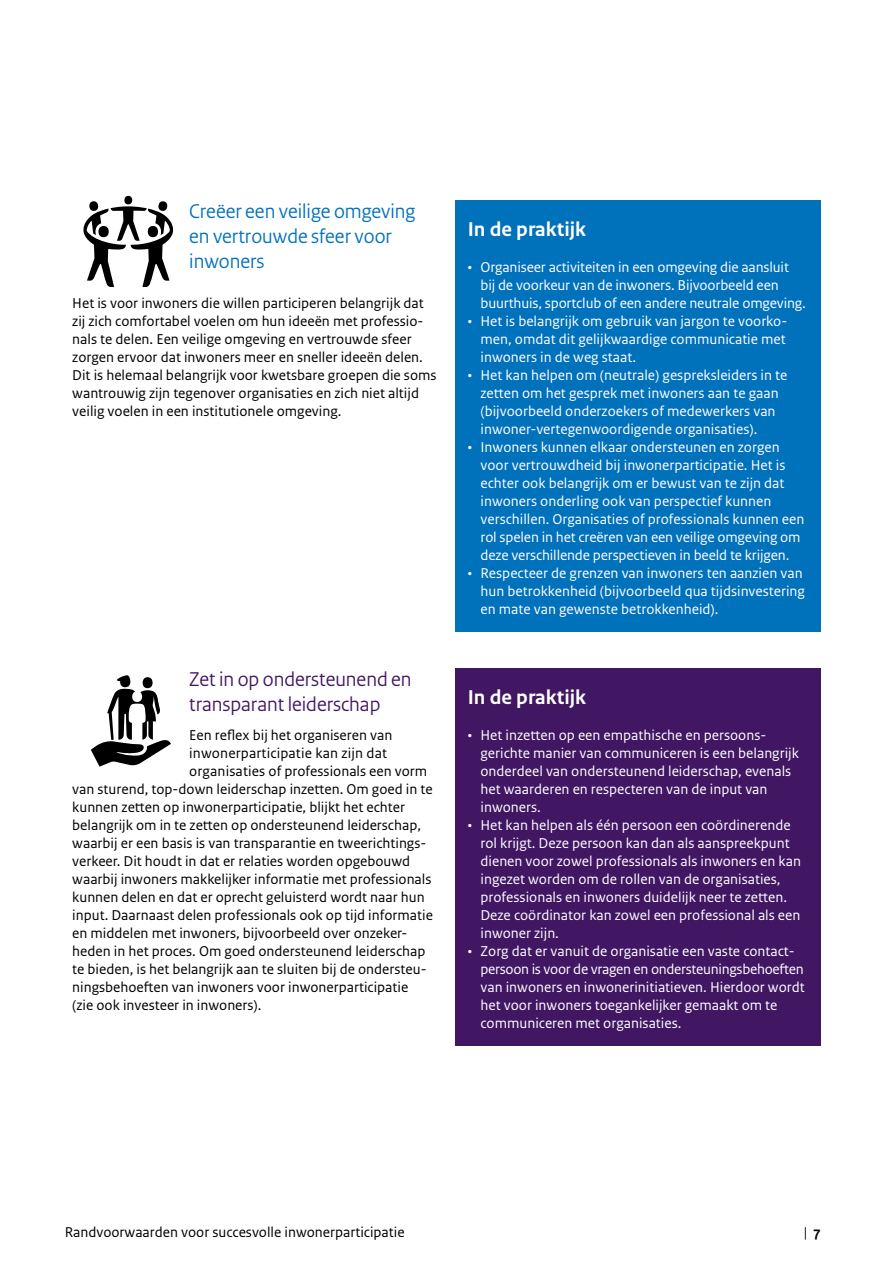
<style>
.page{position:relative;width:893px;height:1263px;background:#fff}
.page>*{position:absolute;margin:0;border:0;box-sizing:border-box;transform-origin:0 0}
._05_RIVM_Paragraafko{font:21px/25.2px "Rijksoverheid Sans Heading";color:#0071bb}
._05_RIVM_Paragraafko-2{font:21px/25.2px "Rijksoverheid Sans Heading";color:#411663}
._21_RIVM_Kader_Subko{font:700 21px "Rijksoverheid Sans Text";color:#fff}
.t1{font:15px/18px "Rijksoverheid Sans Text";color:#fff}
._10_RIVM_Broodtekst{font:15px/18px "Rijksoverheid Sans Text";color:#000}
.s1{font-weight:700}
</style>
<div class="page">
<div style="left:124px;top:196px;width:8px;height:8px;background:#000;border-radius:50%"></div>
<svg style="left:89px;top:201px;width:10px;height:10px"></svg>
<svg style="left:158px;top:201px;width:10px;height:10px"></svg>
<svg style="left:83px;top:206px;width:91px;height:81px"></svg>
<div style="left:148px;top:226px;width:10px;height:11px;background:#000;border-radius:50%"></div>
<div style="left:455px;top:200px;width:366px;height:432px;background:#0071bb"></div>
<svg style="left:91px;top:675px;width:80px;height:92px"></svg>
<div style="left:455px;top:668px;width:366px;height:378px;background:#411663"></div>
<p class="_05_RIVM_Paragraafko" style="left:189px;top:199px;width:228px">Creëer een veilige omgeving en vertrouwde sfeer voor inwoners</p>
<p class="_10_RIVM_Broodtekst" style="left:72px;top:294px;width:366px">Het is voor inwoners die willen participeren belangrijk dat zij zich comfortabel voelen om hun ideeën met professio&shy;nals te delen. Een veilige omgeving en vertrouwde sfeer zorgen ervoor dat inwoners meer en sneller ideeën delen.<br>Dit is helemaal belangrijk voor kwetsbare groepen die soms wantrouwig zijn tegenover organisaties en zich niet altijd veilig voelen in een institutionele omgeving.</p>
<p class="_05_RIVM_Paragraafko-2" style="left:189px;top:667px;width:224px">Zet in op ondersteunend en transparant leiderschap</p>
<p class="_10_RIVM_Broodtekst" style="left:189px;top:726px;width:205px">Een reflex bij het organiseren van</p>
<p class="_10_RIVM_Broodtekst" style="left:189px;top:744px;width:199px">inwonerparticipatie kan zijn dat</p>
<p class="_10_RIVM_Broodtekst" style="left:189px;top:762px;width:240px">organisaties of professionals een vorm</p>
<p class="_10_RIVM_Broodtekst" style="left:72px;top:780px;width:362px">van sturend, top-down leiderschap inzetten. Om goed in te</p>
<p class="_10_RIVM_Broodtekst" style="left:72px;top:798px;width:334px">kunnen zetten op inwonerparticipatie, blijkt het echter</p>
<p class="_10_RIVM_Broodtekst" style="left:72px;top:816px;width:350px">belangrijk om in te zetten op ondersteunend leiderschap,</p>
<p class="_10_RIVM_Broodtekst" style="left:72px;top:834px;width:356px">waarbij er een basis is van transparantie en tweerichtings-</p>
<p class="_10_RIVM_Broodtekst" style="left:72px;top:852px;width:339px">verkeer. Dit houdt in dat er relaties worden opgebouwd</p>
<p class="_10_RIVM_Broodtekst" style="left:72px;top:870px;width:361px">waarbij inwoners makkelijker informatie met professionals</p>
<p class="_10_RIVM_Broodtekst" style="left:72px;top:888px;width:354px">kunnen delen en dat er oprecht geluisterd wordt naar hun</p>
<p class="_10_RIVM_Broodtekst" style="left:72px;top:906px;width:362px">input. Daarnaast delen professionals ook op tijd informatie</p>
<p class="_10_RIVM_Broodtekst" style="left:72px;top:924px;width:337px">en middelen met inwoners, bijvoorbeeld over onzeker-</p>
<p class="_10_RIVM_Broodtekst" style="left:72px;top:942px;width:355px">heden in het proces. Om goed ondersteunend leiderschap</p>
<p class="_10_RIVM_Broodtekst" style="left:72px;top:960px;width:356px">te bieden, is het belangrijk aan te sluiten bij de ondersteu-</p>
<p class="_10_RIVM_Broodtekst" style="left:72px;top:978px;width:337px">ningsbehoeften van inwoners voor inwonerparticipatie</p>
<p class="_10_RIVM_Broodtekst" style="left:72px;top:996px;width:191px">(zie ook investeer in inwoners).</p>
<p class="_21_RIVM_Kader_Subko" style="left:468px;top:217px;width:120px">In de praktijk</p>
<p class="t1" style="left:480px;top:258px;width:327px;text-indent:-13px">• Organiseer activiteiten in een omgeving die aansluit bij de voorkeur van de inwoners. Bijvoorbeeld een buurthuis, sportclub of een andere neutrale omgeving.</p>
<p class="t1" style="left:480px;top:312px;width:308px;text-align:justify;text-indent:-13px">• Het is belangrijk om gebruik van jargon te voorko&shy;men, omdat dit gelijkwaardige communicatie met inwoners in de weg staat.</p>
<p class="t1" style="left:480px;top:366px;width:308px;text-indent:-13px">• Het kan helpen om (neutrale) gespreksleiders in te zetten om het gesprek met inwoners aan te gaan (bijvoorbeeld onderzoekers of medewerkers van inwoner-vertegenwoordigende organisaties).</p>
<p class="t1" style="left:480px;top:438px;width:325px;text-indent:-13px">• Inwoners kunnen elkaar ondersteunen en zorgen voor vertrouwdheid bij inwonerparticipatie. Het is echter ook belangrijk om er bewust van te zijn dat inwoners onderling ook van perspectief kunnen verschillen. Organisaties of professionals kunnen een rol spelen in het creëren van een veilige omgeving om deze verschillende perspectieven in beeld te krijgen.</p>
<p class="t1" style="left:480px;top:564px;width:326px;text-indent:-13px">• Respecteer de grenzen van inwoners ten aanzien van hun betrokkenheid (bijvoorbeeld qua tijdsinvestering en mate van gewenste betrokkenheid).</p>
<p class="_21_RIVM_Kader_Subko" style="left:468px;top:685px;width:120px">In de praktijk</p>
<p class="t1" style="left:480px;top:726px;width:320px;text-indent:-13px">• Het inzetten op een empathische en persoons&shy;gerichte manier van communiceren is een belangrijk onderdeel van ondersteunend leiderschap, evenals het waarderen en respecteren van de input van inwoners.</p>
<p class="t1" style="left:480px;top:816px;width:322px;text-indent:-13px">• Het kan helpen als één persoon een coördinerende rol krijgt. Deze persoon kan dan als aanspreekpunt dienen voor zowel professionals als inwoners en kan ingezet worden om de rollen van de organisaties, professionals en inwoners duidelijk neer te zetten.<br>Deze coördinator kan zowel een professional als een inwoner zijn.</p>
<p class="t1" style="left:480px;top:942px;width:326px;text-indent:-13px">• Zorg dat er vanuit de organisatie een vaste contact&shy;persoon is voor de vragen en ondersteuningsbehoeften van inwoners en inwonerinitiatieven. Hierdoor wordt het voor inwoners toegankelijker gemaakt om te communiceren met organisaties.</p>
<p class="_10_RIVM_Broodtekst" style="left:65px;top:1223px;width:341px">Randvoorwaarden voor succesvolle inwonerparticipatie</p>
<p class="_10_RIVM_Broodtekst" style="left:804px;top:1223px;width:18px">| <span class="s1">7</span></p>
</div>
